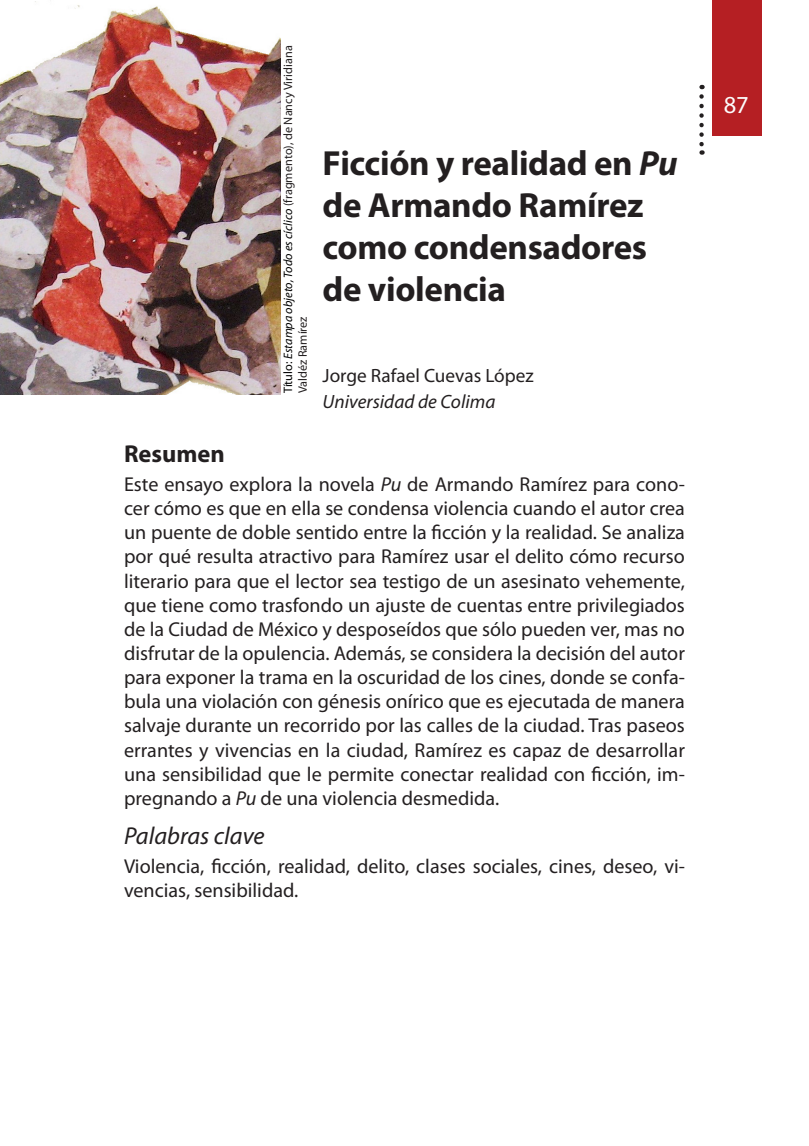
<style>
.page{position:relative;width:809px;height:1146px;background:#fff}
.page>*{position:absolute;margin:0;border:0;box-sizing:border-box;transform-origin:0 0}
.Título{font:700 35px/42px "Myriad Pro";letter-spacing:-.01em;color:#231f20}
.SUBINCISO{font:italic 24.5px "Myriad Pro";color:#231f20}
.INCISO{font:700 24.5px "Myriad Pro";color:#231f20}
.t1{font:24.5px "Myriad Pro";color:#fcfcfc}
.SINSAN{font:20.12px/24.2px "Myriad Pro";color:#231f20;text-align:justify}
.AUTOR{font:19.25px "Myriad Pro";color:#231f20}
.AUTOR-2{font:italic 19.25px "Myriad Pro";color:#231f20}
.PIE{font:12.25px "Myriad Pro";color:#231f20}
.s1{color:#000}
.s2{font-style:italic;color:#000}
.s3{font-style:italic}
</style>
<div class="page">
<div style="left:712px;top:0;width:49px;height:136px;background:#b51f23"></div>
<svg style="left:699px;top:96px;width:4px;height:59px"></svg>
<img style="left:0;top:1px;width:280px;height:394px">
<p class="PIE" style="left:280px;top:393px;width:350px;rotate:-90deg"><span class="s1">Título:</span> <span class="s2">Estampa objeto, Todo es cíclico</span> (fragmento), de Nancy Viridiana</p>
<p class="PIE" style="left:295px;top:393px;width:79px;rotate:-90deg">Valdéz Ramírez</p>
<p class="Título" style="left:322px;top:141px;width:357px">Ficción y realidad en <span class="s3">Pu </span>de Armando Ramírez como condensadores de violencia</p>
<p class="AUTOR" style="left:322px;top:363px;width:212px">Jorge Rafael Cuevas López</p>
<p class="AUTOR-2" style="left:322px;top:389px;width:174px">Universidad de Colima</p>
<p class="INCISO" style="left:124px;top:438px;width:102px">Resumen</p>
<p class="SINSAN" style="left:124px;top:472px;width:562px">Este ensayo explora la novela <span class="s3">Pu</span> de Armando Ramírez para cono&shy;cer cómo es que en ella se condensa violencia cuando el autor crea un puente de doble sentido entre la ficción y la realidad. Se analiza por qué resulta atractivo para Ramírez usar el delito cómo recurso literario para que el lector sea testigo de un asesinato vehemente, que tiene como trasfondo un ajuste de cuentas entre privilegiados de la Ciudad de México y desposeídos que sólo pueden ver, mas no disfrutar de la opulencia. Además, se considera la decisión del autor para exponer la trama en la oscuridad de los cines, donde se confa&shy;bula una violación con génesis onírico que es ejecutada de manera salvaje durante un recorrido por las calles de la ciudad. Tras paseos errantes y vivencias en la ciudad, Ramírez es capaz de desarrollar una sensibilidad que le permite conectar realidad con ficción, im&shy;pregnando a <span class="s3">Pu</span> de una violencia desmedida.</p>
<p class="SUBINCISO" style="left:124px;top:821px;width:142px">Palabras clave</p>
<p class="SINSAN" style="left:124px;top:854px;width:562px">Violencia, ficción, realidad, delito, clases sociales, cines, deseo, vi&shy;vencias, sensibilidad.</p>
<p class="t1" style="left:723px;top:90px;width:27px">87</p>
</div>
